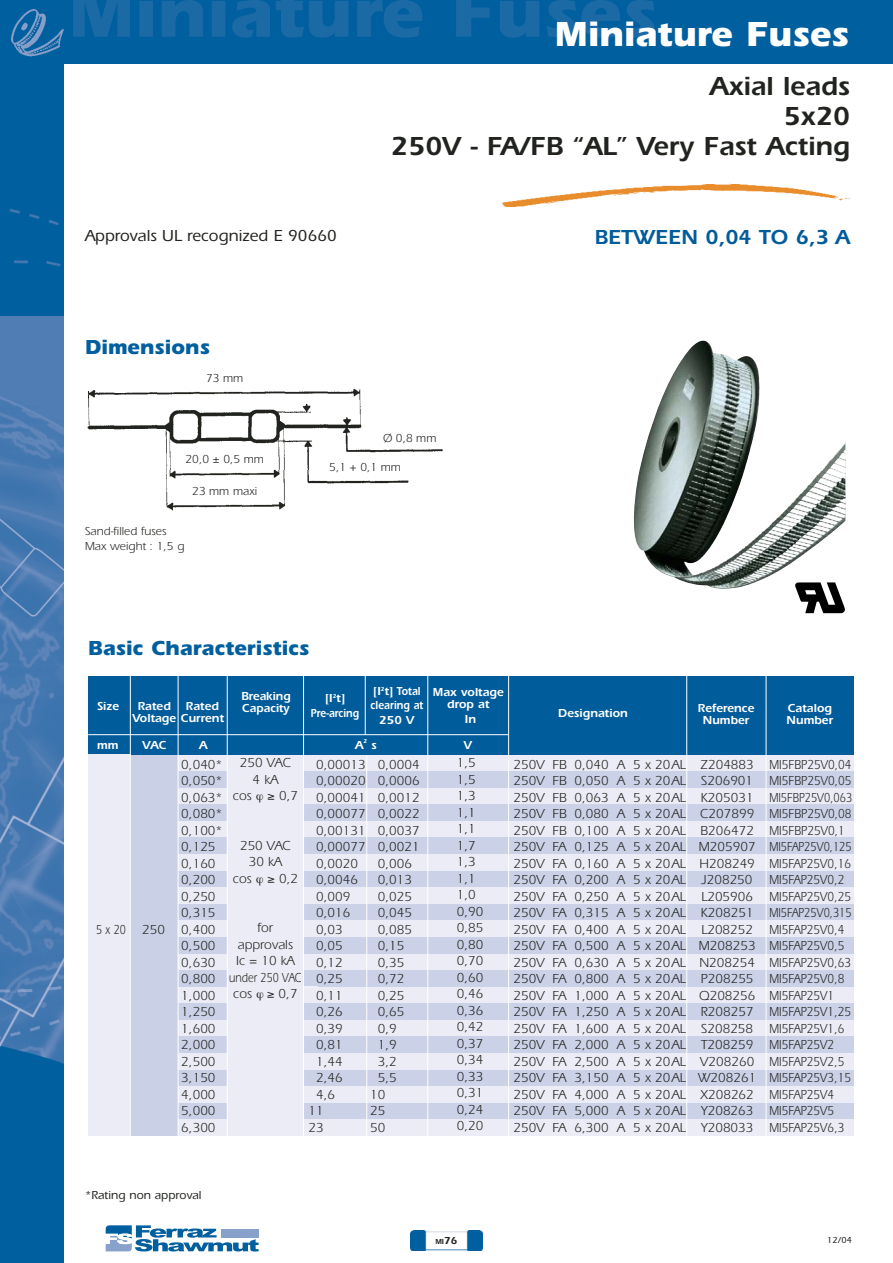
<style>
.page{position:relative;width:893px;height:1263px;background:#fff}
.page>*{position:absolute;margin:0;border:0;box-sizing:border-box;transform-origin:0 0}
.t1{font:700 72px "Itc Eras";color:#1b6aa6}
.t2{font:700 36px "Itc Eras";color:#fff}
.t3{font:600 27px/30px "Itc Eras";color:#20231e;text-align:right}
.t4{font:700 21px "Itc Eras";color:#005f9e}
.t5{font:600 21px "Itc Eras";color:#005c9b}
.t6{font:500 16.5px "Itc Eras";color:#20231e}
.t7{font:13.5px/16.5px "Itc Eras";color:#20231e}
.t8{font:13.5px/16.5px "Itc Eras";color:#20231e;scale:.88 1}
.t9{font:13.5px "Itc Eras";color:#20231e;scale:.8 1}
.t10{font:600 12px/12px "Itc Eras";color:#fff}
.t11{font:12px/14.4px "Itc Eras";color:#20231e}
.t12{font:500 12px "Itc Eras";color:#20231e}
.t13{font:500 9px "Itc Eras";color:#20231e}
.t14{font:600 7.5px "Itc Eras";color:#20231e}
.t15{font:600 6px "Itc Eras";color:#fff}
.s1{font-size:10.5px}
</style>
<div class="page">
<img style="left:411px;top:1231px;width:71px;height:19px">
<div style="left:0;top:0;width:892px;height:64px;background:#005f9e"></div>
<img style="left:11px;top:9px;width:53px;height:48px">
<img style="left:0;top:64px;width:64px;height:1199px">
<svg style="left:106px;top:1225px;width:153px;height:27px"></svg>
<div style="left:222px;top:1229px;width:37px;height:9px;background:#88a1cb"></div>
<img style="left:501px;top:183px;width:348px;height:24px">
<img style="left:87px;top:389px;width:356px;height:122px">
<svg style="left:797px;top:592px;width:48px;height:21px"></svg>
<div style="left:88px;top:987px;width:766px;height:16px;background:#ebecf5"></div>
<div style="left:88px;top:1003px;width:766px;height:17px;background:#cbd1e7"></div>
<div style="left:88px;top:1020px;width:766px;height:17px;background:#ebecf5"></div>
<div style="left:88px;top:1037px;width:766px;height:16px;background:#cbd1e7"></div>
<div style="left:88px;top:1053px;width:766px;height:17px;background:#ebecf5"></div>
<div style="left:88px;top:1070px;width:766px;height:16px;background:#cbd1e7"></div>
<div style="left:88px;top:1086px;width:766px;height:17px;background:#ebecf5"></div>
<div style="left:88px;top:1103px;width:766px;height:17px;background:#cbd1e7"></div>
<div style="left:88px;top:1120px;width:766px;height:16px;background:#ebecf5"></div>
<div style="left:88px;top:755px;width:766px;height:16px;background:#ebecf5"></div>
<div style="left:88px;top:771px;width:766px;height:17px;background:#cbd1e7"></div>
<div style="left:88px;top:788px;width:766px;height:16px;background:#ebecf5"></div>
<div style="left:88px;top:804px;width:766px;height:17px;background:#cbd1e7"></div>
<div style="left:88px;top:821px;width:766px;height:17px;background:#ebecf5"></div>
<div style="left:88px;top:838px;width:766px;height:16px;background:#cbd1e7"></div>
<div style="left:88px;top:854px;width:766px;height:17px;background:#ebecf5"></div>
<div style="left:88px;top:871px;width:766px;height:16px;background:#cbd1e7"></div>
<div style="left:88px;top:887px;width:766px;height:17px;background:#ebecf5"></div>
<div style="left:88px;top:904px;width:766px;height:17px;background:#cbd1e7"></div>
<div style="left:88px;top:921px;width:766px;height:16px;background:#ebecf5"></div>
<div style="left:88px;top:937px;width:766px;height:17px;background:#cbd1e7"></div>
<div style="left:88px;top:954px;width:766px;height:16px;background:#ebecf5"></div>
<div style="left:88px;top:970px;width:766px;height:17px;background:#cbd1e7"></div>
<div style="left:88px;top:676px;width:766px;height:79px;background:#005c9b"></div>
<hr style="left:88px;top:734px;width:420px;height:1px;background:#fff">
<hr style="left:366px;top:755px;width:1px;height:390px;background:#fff">
<hr style="left:227px;top:986px;width:91px;height:1px;background:#fff">
<div style="left:88px;top:755px;width:42px;height:380px;background:#ebecf5"></div>
<div style="left:130px;top:755px;width:48px;height:380px;background:#cad1e6"></div>
<div style="left:227px;top:755px;width:77px;height:380px;background:#ebecf5"></div>
<hr style="left:365px;top:675px;width:1px;height:60px;background:#fff">
<hr style="left:178px;top:676px;width:1px;height:470px;background:#fff">
<hr style="left:130px;top:676px;width:1px;height:468px;background:#fff">
<hr style="left:227px;top:676px;width:1px;height:468px;background:#fff">
<hr style="left:303px;top:676px;width:1px;height:467px;background:#fff">
<hr style="left:427px;top:676px;width:1px;height:472px;background:#fff">
<hr style="left:686px;top:676px;width:1px;height:473px;background:#fff">
<hr style="left:765px;top:676px;width:1px;height:473px;background:#fff">
<hr style="left:508px;top:676px;width:1px;height:472px;background:#fff">
<img style="left:633px;top:340px;width:212px;height:252px">
<p class="t1" style="left:68px;top:-11px;width:590px">Miniature Fuses</p>
<p class="t2" style="left:555px;top:22px;width:296px">Miniature Fuses</p>
<p class="t6" style="left:85px;top:230px;width:253px">Approvals UL recognized E 90660</p>
<p class="t4" style="left:85px;top:340px;width:126px">Dimensions</p>
<p class="t11" style="left:206px;top:372px;width:39px">73 mm</p>
<p class="t3" style="left:391px;top:74px;width:460px">Axial leads<br>5x20<br>250V - FA/FB “AL” Very Fast Acting</p>
<p class="t5" style="left:594px;top:230px;width:257px">BETWEEN 0,04 TO 6,3 A</p>
<p class="t11" style="left:185px;top:453px;width:80px">20,0 ± 0,5 mm</p>
<p class="t11" style="left:192px;top:485px;width:66px">23 mm maxi</p>
<p class="t11" style="left:85px;top:525px;width:101px">Sand-filled fuses<br>Max weight : 1,5 g</p>
<p class="t11" style="left:383px;top:432px;width:55px">Ø 0,8 mm</p>
<p class="t11" style="left:329px;top:462px;width:73px">5,1 + 0,1 mm</p>
<p class="t4" style="left:88px;top:641px;width:223px">Basic Characteristics</p>
<p class="t10" style="left:311px;top:692px;width:50px;line-height:15px;text-align:center">[I<sup>2</sup>t]<br>Pre-arcing</p>
<p class="t10" style="left:370px;top:686px;width:54px;line-height:13.5px">[I<sup>2</sup>t] Total clearing at</p>
<p class="t10" style="left:433px;top:687px;width:73px;text-align:center">Max voltage drop at</p>
<p class="t10" style="left:465px;top:714px;width:13px">In</p>
<p class="t10" style="left:241px;top:691px;width:51px">Breaking<br>Capacity</p>
<p class="t10" style="left:97px;top:701px;width:24px">Size</p>
<p class="t10" style="left:97px;top:740px;width:23px">mm</p>
<p class="t10" style="left:143px;top:740px;width:25px">VAC</p>
<p class="t10" style="left:199px;top:740px;width:10px">A</p>
<p class="t10" style="left:355px;top:740px;width:10px">A</p>
<p class="t15" style="left:363px;top:739px;width:5px">2</p>
<p class="t10" style="left:132px;top:701px;width:93px;text-indent:5px">Rated<br>Voltage Current</p>
<p class="t10" style="left:186px;top:701px;width:35px">Rated</p>
<p class="t10" style="left:698px;top:703px;width:58px;text-align:center">Reference<br>Number</p>
<p class="t10" style="left:786px;top:703px;width:48px">Catalog<br>Number</p>
<p class="t10" style="left:558px;top:708px;width:71px">Designation</p>
<p class="t10" style="left:379px;top:715px;width:37px">250 V</p>
<p class="t10" style="left:371px;top:740px;width:7px">s</p>
<p class="t10" style="left:464px;top:740px;width:10px">V</p>
<p class="t9" style="left:96px;top:925px;width:88px">5 x 20 250</p>
<p class="t7" style="left:233px;top:756px;width:67px;text-align:center">250 VAC<br>4 kA<br>cos ≥ 0,7</p>
<p class="t7" style="left:233px;top:839px;width:67px;text-align:center">250 VAC<br>30 kA<br>cos ≥ 0,2</p>
<p class="t7" style="left:229px;top:921px;width:74px;text-align:center">for approvals<br>Ic = 10 kA under 250 VAC cos ≥ 0,7</p>
<p class="t7" style="left:181px;top:758px;width:43px">0,040*<br>0,050*<br>0,063*<br>0,080*<br>0,100*<br>0,125<br>0,160<br>0,200<br>0,250<br>0,315<br>0,400<br>0,500<br>0,630<br>0,800<br>1,000<br>1,250<br>1,600<br>2,000<br>2,500<br>3,150<br>4,000<br>5,000<br>6,300</p>
<p class="t7" style="left:456px;top:756px;width:28px">1,5<br>1,5<br>1,3<br>1,1<br>1,1<br>1,7<br>1,3<br>1,1<br>1,0<br>0,90<br>0,85<br>0,80<br>0,70<br>0,60<br>0,46<br>0,36<br>0,42<br>0,37<br>0,34<br>0,33<br>0,31<br>0,24<br>0,20</p>
<p class="t7" style="left:316px;top:758px;width:105px;text-align:justify">0,00013 0,0004<br>0,00020 0,0006<br>0,00041 0,0012<br>0,00077 0,0022<br>0,00131 0,0037<br>0,00077 0,0021<br>0,0020</p>
<p class="t7" style="left:378px;top:857px;width:36px">0,006</p>
<p class="t7" style="left:316px;top:873px;width:43px">0,0046</p>
<p class="t7" style="left:378px;top:873px;width:36px">0,013</p>
<p class="t7" style="left:316px;top:890px;width:36px">0,009</p>
<p class="t7" style="left:378px;top:890px;width:36px">0,025</p>
<p class="t7" style="left:316px;top:906px;width:36px">0,016</p>
<p class="t7" style="left:378px;top:906px;width:36px">0,045</p>
<p class="t7" style="left:316px;top:923px;width:28px">0,03</p>
<p class="t7" style="left:378px;top:923px;width:36px">0,085</p>
<p class="t7" style="left:316px;top:939px;width:28px">0,05</p>
<p class="t7" style="left:378px;top:939px;width:28px">0,15</p>
<p class="t7" style="left:316px;top:956px;width:28px">0,12</p>
<p class="t7" style="left:378px;top:956px;width:28px">0,35</p>
<p class="t7" style="left:316px;top:972px;width:28px">0,25</p>
<p class="t7" style="left:378px;top:972px;width:28px">0,72</p>
<p class="t7" style="left:316px;top:989px;width:28px">0,11</p>
<p class="t7" style="left:378px;top:989px;width:28px">0,25</p>
<p class="t7" style="left:316px;top:1005px;width:28px">0,26</p>
<p class="t7" style="left:378px;top:1005px;width:28px">0,65</p>
<p class="t7" style="left:316px;top:1022px;width:28px">0,39</p>
<p class="t7" style="left:378px;top:1022px;width:21px">0,9</p>
<p class="t7" style="left:316px;top:1038px;width:28px">0,81</p>
<p class="t7" style="left:378px;top:1038px;width:21px">1,9</p>
<p class="t7" style="left:316px;top:1055px;width:28px">1,44</p>
<p class="t7" style="left:378px;top:1055px;width:21px">3,2</p>
<p class="t7" style="left:316px;top:1071px;width:28px">2,46</p>
<p class="t7" style="left:378px;top:1071px;width:21px">5,5</p>
<p class="t7" style="left:316px;top:1088px;width:21px">4,6</p>
<p class="t7" style="left:370px;top:1088px;width:17px">10</p>
<p class="t7" style="left:308px;top:1104px;width:17px">11</p>
<p class="t7" style="left:370px;top:1104px;width:17px">25</p>
<p class="t7" style="left:308px;top:1121px;width:17px">23</p>
<p class="t7" style="left:370px;top:1121px;width:17px">50</p>
<p class="t12" style="left:85px;top:1191px;width:118px">*Rating non approval</p>
<p class="t7" style="left:513px;top:758px;width:174px;text-align:justify">250V FB 0,040 A 5 x 20AL 250V FB 0,050 A 5 x 20AL 250V FB 0,063 A 5 x 20AL 250V FB 0,080 A 5 x 20AL 250V FB 0,100 A 5 x 20AL 250V FA 0,125 A 5 x 20AL 250V FA 0,160 A 5 x 20AL 250V FA 0,200 A 5 x 20AL 250V FA 0,250 A 5 x 20AL 250V FA 0,315 A 5 x 20AL 250V FA 0,400 A 5 x 20AL 250V FA 0,500 A 5 x 20AL 250V FA 0,630 A 5 x 20AL 250V FA 0,800 A 5 x 20AL 250V FA 1,000 A 5 x 20AL 250V FA 1,250 A 5 x 20AL 250V FA 1,600 A 5 x 20AL 250V FA 2,000 A 5 x 20AL 250V FA 2,500 A 5 x 20AL 250V FA 3,150 A 5 x 20AL 250V FA 4,000 A 5 x 20AL 250V FA 5,000 A 5 x 20AL 250V FA 6,300 A 5 x 20AL</p>
<p class="t7" style="left:698px;top:758px;width:60px">Z204883<br>S206901<br>K205031<br>C207899<br>B206472<br>M205907<br>H208249<br>J208250<br>L205906<br>K208251<br>L208252<br>M208253<br>N208254<br>P208255<br>Q208256<br>R208257<br>S208258<br>T208259<br>V208260<br>W208261<br>X208262<br>Y208263<br>Y208033</p>
<p class="t8" style="left:769px;top:757px;width:96px">MI5FBP25V0,04<br>MI5FBP25V0,05<br>MI5FBP25V0,063<br>MI5FBP25V0,08<br>MI5FBP25V0,1<br>MI5FAP25V0,125<br>MI5FAP25V0,16<br>MI5FAP25V0,2<br>MI5FAP25V0,25<br>MI5FAP25V0,315<br>MI5FAP25V0,4<br>MI5FAP25V0,5<br>MI5FAP25V0,63<br>MI5FAP25V0,8<br>MI5FAP25V1<br>MI5FAP25V1,25<br>MI5FAP25V1,6<br>MI5FAP25V2<br>MI5FAP25V2,5<br>MI5FAP25V3,15<br>MI5FAP25V4<br>MI5FAP25V5<br>MI5FAP25V6,3</p>
<p class="t14" style="left:435px;top:1239px;width:24px">MI<span class="s1">76</span></p>
<p class="t13" style="left:827px;top:1237px;width:26px">12/04</p>
</div>
